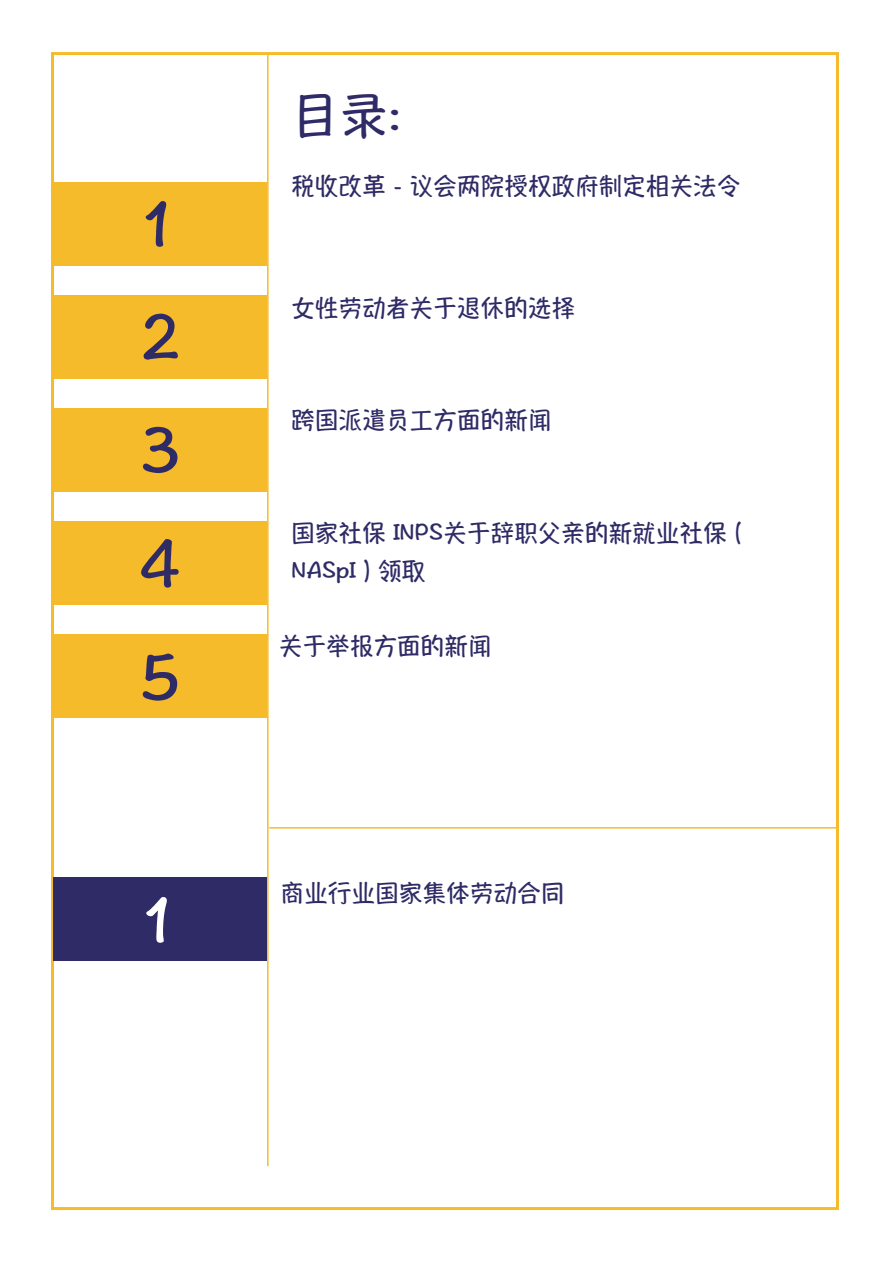
<style>
.page{position:relative;width:893px;height:1263px;background:#fff}
.page>*{position:absolute;margin:0;border:0;box-sizing:border-box;transform-origin:0 0}
.t1{font:67.5px/112.9px "Hannotate SC W7";color:#2e2b66}
.t2{font:67.5px "Hannotate SC W7";color:#fff}
.t3{font:48.9px "Hannotate SC W7";color:#2e2b66}
.t4{font:24px/37.5px "Hannotate SC W7";letter-spacing:-.015em;color:#2e2b66}
</style>
<div class="page">
<hr style="left:267px;top:55px;width:2px;height:1111px;background:#f5bb2b">
<div style="left:54px;top:182px;width:213px;height:84px;background:#f5bb2b"></div>
<div style="left:54px;top:295px;width:213px;height:84px;background:#f5bb2b"></div>
<div style="left:54px;top:877px;width:213px;height:83px;background:#2e2b66"></div>
<hr style="left:269px;top:827px;width:569px;height:1px;background:#f5bb2b">
<div style="left:54px;top:408px;width:213px;height:84px;background:#f5bb2b"></div>
<div style="left:54px;top:521px;width:213px;height:84px;background:#f5bb2b"></div>
<div style="left:54px;top:634px;width:213px;height:84px;background:#f5bb2b"></div>
<h1 class="t1" style="left:137px;top:168px;width:47px">1<br>2</h1>
<h1 class="t1" style="left:137px;top:394px;width:47px;text-align:justify">3<br>4<br>5</h1>
<h1 class="t2" style="left:137px;top:879px;width:47px">1</h1>
<h2 class="t3" style="left:291px;top:83px;width:112px">目录:</h2>
<p class="t4" style="left:291px;top:166px;width:451px">税收改革 - 议会两院授权政府制定相关法令</p>
<p class="t4" style="left:291px;top:288px;width:286px">女性劳动者关于退休的选择</p>
<p class="t4" style="left:291px;top:400px;width:262px">跨国派遣员工方面的新闻</p>
<p class="t4" style="left:291px;top:513px;width:452px">国家社保 INPS关于辞职父亲的新就业社保 (<br>NASpI ) 领取</p>
<p class="t4" style="left:279px;top:626px;width:215px">关于举报方面的新闻</p>
<p class="t4" style="left:281px;top:873px;width:286px">商业行业国家集体劳动合同</p>
</div>
